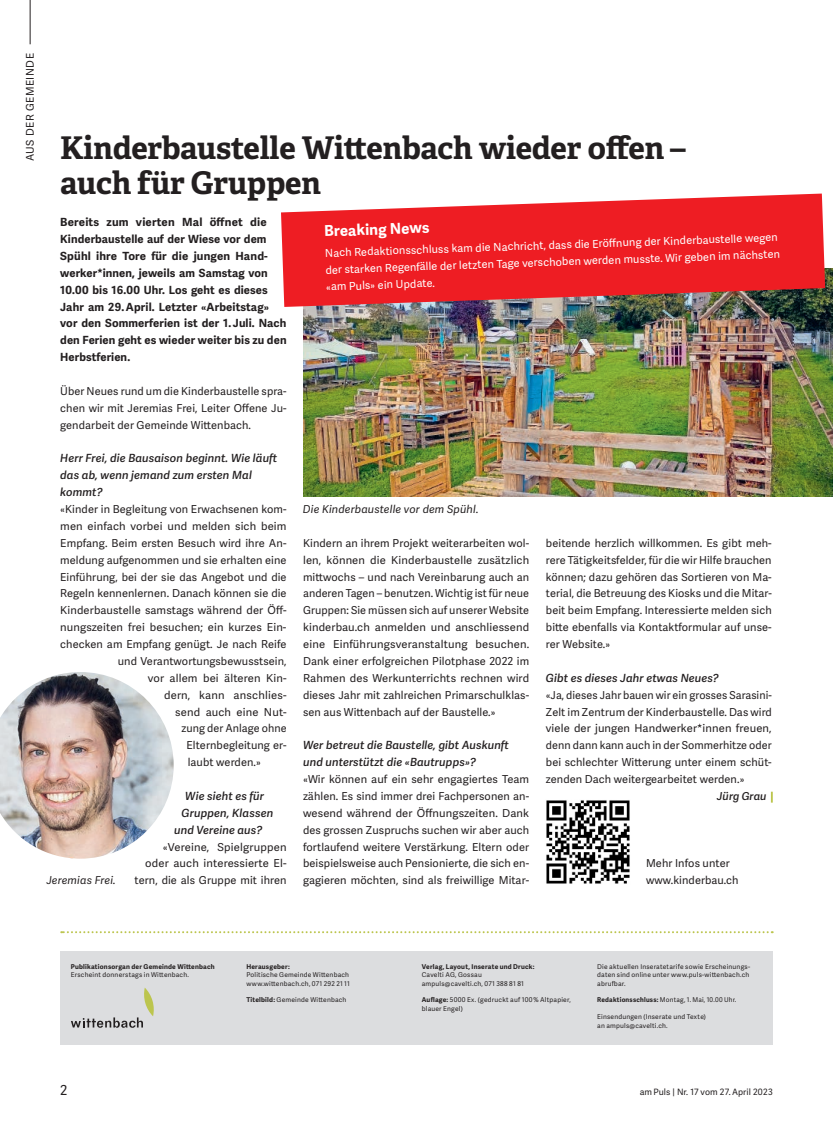
<style>
.page{position:relative;width:833px;height:1134px;background:#fff}
.page>*{position:absolute;margin:0;border:0;box-sizing:border-box;transform-origin:0 0}
.t1{font:700 31.25px/35px "Adelle";letter-spacing:-.005em;color:#231f20}
.t2{font:700 15px "Adelle Sans";color:#fff}
.t3{font:13.75px "Adelle Sans";color:#231f20}
.t4{font:700 11.25px/16.9px "Adelle Sans";letter-spacing:.01em;color:#231f20}
.t5{font:italic 600 11.25px/16.9px "Adelle Sans";letter-spacing:.01em;color:#231f20}
.t6{font:11px/16.9px "Adelle Sans";letter-spacing:.01em;color:#231f20;text-align:justify}
.t7{font:11px/16.9px "Adelle Sans";color:#fff}
.t8{font:italic 11px "Adelle Sans";letter-spacing:.015em;color:#231f20}
.t9{font:italic 600 11px "Adelle Sans";color:#231f20}
.t10{font:10.62px "Adelle Sans";letter-spacing:.05em;color:#231f20}
.t11{font:8.75px "Adelle Sans";letter-spacing:.01em;color:#231f20}
.t12{font:6.62px/8.5px "Adelle Sans";letter-spacing:.03em;color:#231f20}
.t13{font:700 6.62px "Adelle Sans";letter-spacing:.03em;color:#231f20}
.s1{font-weight:700}
</style>
<div class="page">
<hr style="left:30px;top:0;width:1px;height:44px;background:#231f20">
<svg style="left:61px;top:931px;width:711px;height:2px"></svg>
<img style="left:546px;top:800px;width:84px;height:84px">
<img style="left:303px;top:268px;width:530px;height:228px">
<div style="left:60px;top:951px;width:712px;height:94px;background:#dcdddf"></div>
<svg style="left:71px;top:987px;width:83px;height:41px"></svg>
<img style="left:0;top:672px;width:174px;height:187px">
<svg style="left:281px;top:194px;width:544px;height:113px;background:#e3363a"></svg>
<p class="t10" style="left:24px;top:161px;width:110px;rotate:-90deg">AUS DER GEMEINDE</p>
<h1 class="t1" style="left:60px;top:130px;width:627px">Kinderbaustelle Wittenbach wieder offen – auch für Gruppen</h1>
<p class="t4" style="left:60px;top:214px;width:228px">Bereits zum vierten Mal öffnet die Kinderbaustelle auf der Wiese vor dem Spühl ihre Tore für die jungen Hand&shy;werker*innen, jeweils am Samstag von 10.00 bis 16.00 Uhr. Los geht es dieses Jahr am 29. April. Letzter «Arbeitstag» vor den Sommerferien ist der 1. Juli. Nach den Ferien geht es wieder weiter bis zu den Herbstferien.</p>
<p class="t6" style="left:60px;top:383px;width:228px">Über Neues rund um die Kinderbaustelle spra&shy;chen wir mit Jeremias Frei, Leiter Offene Ju&shy;gendarbeit der Gemeinde Wittenbach.</p>
<p class="t5" style="left:60px;top:450px;width:219px">Herr Frei, die Bausaison beginnt. Wie läuft das ab, wenn jemand zum ersten Mal kommt?</p>
<p class="t6" style="left:60px;top:501px;width:228px">«Kinder in Begleitung von Erwachsenen kom-</p>
<p class="t6" style="left:60px;top:518px;width:228px">men einfach vorbei und melden sich beim</p>
<p class="t6" style="left:60px;top:535px;width:228px">Empfang. Beim ersten Besuch wird ihre An-</p>
<p class="t6" style="left:60px;top:552px;width:228px">meldung aufgenommen und sie erhalten eine</p>
<p class="t6" style="left:60px;top:569px;width:228px">Einführung, bei der sie das Angebot und die</p>
<p class="t6" style="left:60px;top:585px;width:228px">Regeln kennenlernen. Danach können sie die</p>
<p class="t6" style="left:60px;top:602px;width:228px">Kinderbaustelle samstags während der Öff-</p>
<p class="t6" style="left:60px;top:619px;width:227px">nungszeiten frei besuchen; ein kurzes Ein-</p>
<p class="t6" style="left:60px;top:636px;width:228px">checken am Empfang genügt. Je nach Reife</p>
<p class="t6" style="left:118px;top:653px;width:170px">und Verantwortungsbewusstsein,</p>
<p class="t6" style="left:148px;top:670px;width:140px">vor allem bei älteren Kin-</p>
<p class="t6" style="left:164px;top:687px;width:124px">dern, kann anschlies-</p>
<p class="t6" style="left:175px;top:704px;width:113px">send auch eine Nut-</p>
<p class="t6" style="left:181px;top:720px;width:106px">zung der Anlage ohne</p>
<p class="t6" style="left:186px;top:737px;width:102px">Elternbegleitung er-</p>
<p class="t6" style="left:188px;top:754px;width:75px">laubt werden.»</p>
<p class="t5" style="left:185px;top:788px;width:80px">Wie sieht es für</p>
<p class="t5" style="left:181px;top:805px;width:93px">Gruppen, Klassen</p>
<p class="t5" style="left:174px;top:822px;width:90px">und Vereine aus?</p>
<p class="t6" style="left:135px;top:839px;width:153px;text-align:right">«Vereine, Spielgruppen<br>oder auch interessierte El&shy;tern, die als Gruppe mit ihren</p>
<h2 class="t2" style="left:324px;top:222px;width:107px;rotate:-2deg">Breaking News</h2>
<p class="t7" style="left:325px;top:245px;width:456px;rotate:-2deg">Nach Redaktionsschluss kam die Nachricht, dass die Eröffnung der Kinderbaustelle wegen der starken Regenfälle der letzten Tage verschoben werden musste. Wir geben im nächsten «am Puls» ein Update.</p>
<p class="t8" style="left:303px;top:503px;width:177px">Die Kinderbaustelle vor dem Spühl.</p>
<p class="t6" style="left:546px;top:535px;width:227px">beitende herzlich willkommen. Es gibt meh&shy;rere Tätigkeitsfelder, für die wir Hilfe brauchen können; dazu gehören das Sortieren von Ma&shy;terial, die Betreuung des Kiosks und die Mitar&shy;beit beim Empfang. Interessierte melden sich bitte ebenfalls via Kontaktformular auf unse&shy;rer Website.»</p>
<p class="t5" style="left:546px;top:670px;width:174px">Gibt es dieses Jahr etwas Neues?</p>
<p class="t6" style="left:546px;top:687px;width:227px">«Ja, dieses Jahr bauen wir ein grosses Sarasini-Zelt im Zentrum der Kinderbaustelle. Das wird viele der jungen Handwerker*innen freuen, denn dann kann auch in der Sommerhitze oder bei schlechter Witterung unter einem schüt&shy;zenden Dach weitergearbeitet werden.»</p>
<p class="t9" style="left:717px;top:790px;width:51px">Jürg Grau</p>
<p class="t6" style="left:303px;top:535px;width:228px">Kindern an ihrem Projekt weiterarbeiten wol&shy;len, können die Kinderbaustelle zusätzlich mittwochs – und nach Vereinbarung auch an anderen Tagen – benutzen. Wichtig ist für neue Gruppen: Sie müssen sich auf unserer Website kinderbau.ch anmelden und anschliessend eine Einführungsveranstaltung besuchen.<br>Dank einer erfolgreichen Pilotphase 2022 im Rahmen des Werkunterrichts rechnen wird dieses Jahr mit zahlreichen Primarschulklas&shy;sen aus Wittenbach auf der Baustelle.»</p>
<p class="t5" style="left:303px;top:737px;width:207px">Wer betreut die Baustelle, gibt Auskunft und unterstützt die «Bautrupps»?</p>
<p class="t6" style="left:303px;top:771px;width:228px">«Wir können auf ein sehr engagiertes Team zählen. Es sind immer drei Fachpersonen an&shy;wesend während der Öffnungszeiten. Dank des grossen Zuspruchs suchen wir aber auch fortlaufend weitere Verstärkung. Eltern oder beispielsweise auch Pensionierte, die sich en&shy;gagieren möchten, sind als freiwillige Mitar-</p>
<p class="t6" style="left:646px;top:855px;width:94px">Mehr Infos unter www.kinderbau.ch</p>
<p class="t8" style="left:46px;top:874px;width:71px">Jeremias Frei.</p>
<p class="t13" style="left:71px;top:962px;width:145px">Publikationsorgan der Gemeinde Wittenbach</p>
<p class="t12" style="left:71px;top:971px;width:120px">Erscheint donnerstags in Wittenbach.</p>
<p class="t13" style="left:246px;top:962px;width:45px">Herausgeber:</p>
<p class="t12" style="left:246px;top:971px;width:105px">Politische Gemeinde Wittenbach www.wittenbach.ch, 071 292 21 11</p>
<p class="t12" style="left:246px;top:996px;width:102px"><span class="s1">Titelbild:</span> Gemeinde Wittenbach</p>
<p class="t13" style="left:422px;top:962px;width:114px">Verlag, Layout, Inserate und Druck:</p>
<p class="t12" style="left:422px;top:971px;width:104px">Cavelti AG, Gossau ampuls@cavelti.ch, 071 388 81 81</p>
<p class="t12" style="left:422px;top:996px;width:150px"><span class="s1">Auflage:</span> 5000 Ex. (gedruckt auf 100 % Altpapier, blauer Engel)</p>
<p class="t12" style="left:597px;top:962px;width:154px;text-align:justify">Die aktuellen Inseratetarife sowie Erscheinungs&shy;daten sind online unter www.puls-wittenbach.ch abrufbar.</p>
<p class="t12" style="left:597px;top:996px;width:141px"><span class="s1">Redaktionsschluss:</span> Montag, 1. Mai, 10.00 Uhr.</p>
<p class="t12" style="left:597px;top:1013px;width:110px">Einsendungen (Inserate und Texte) an ampuls@cavelti.ch.</p>
<p class="t3" style="left:60px;top:1082px;width:9px">2</p>
<p class="t11" style="left:639px;top:1087px;width:134px">am Puls | Nr. 17 vom 27. April 2023</p>
</div>
